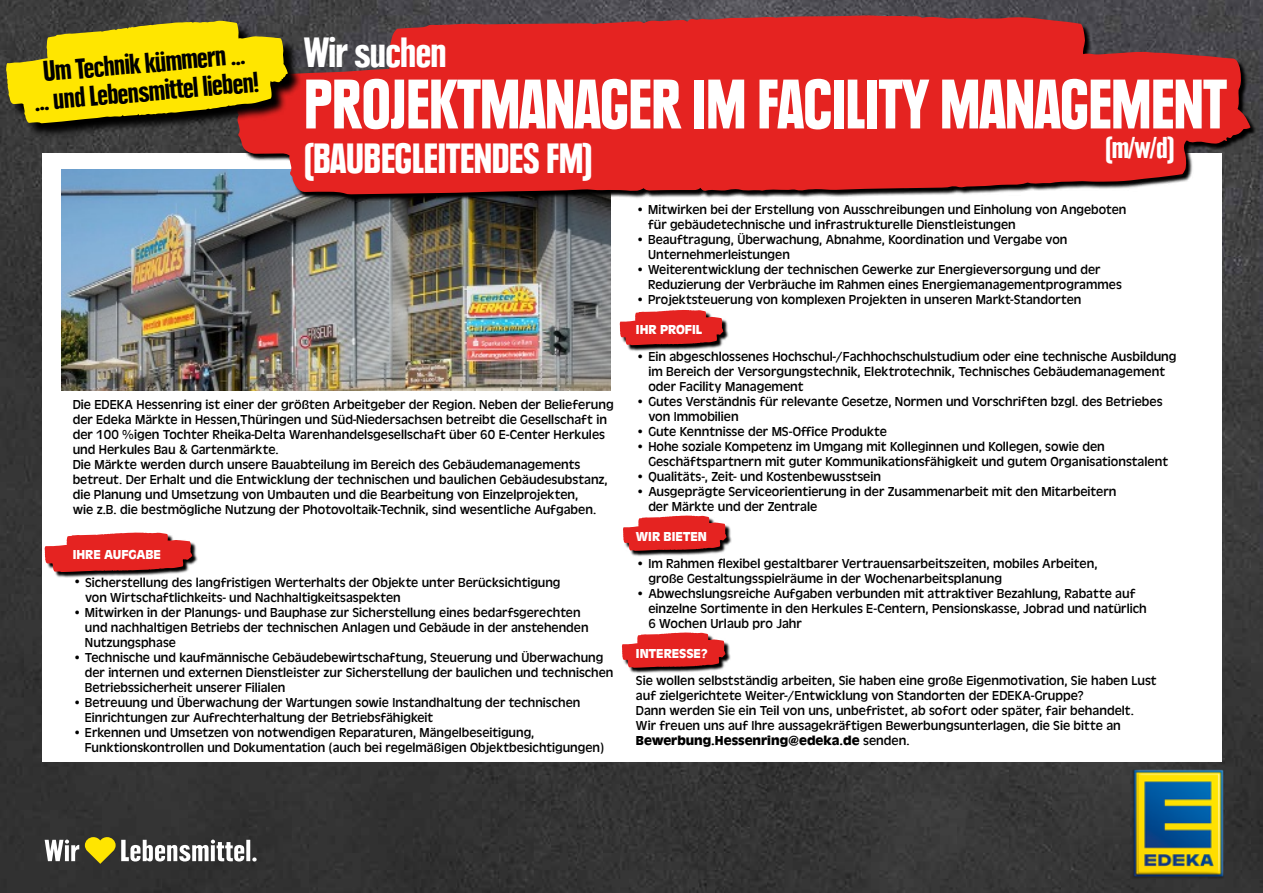
<style>
.page{position:relative;width:1263px;height:893px;background:#fff}
.page>*{position:absolute;margin:0;border:0;box-sizing:border-box;transform-origin:0 0}
.t1{font:900 condensed 69px "Plak Com";color:#fff}
.t2{font:900 condensed 42px "Plak Com";color:#fff}
.t3{font:900 condensed 30px "Plak Com";color:#fff}
.t4{font:900 condensed 28.5px/28.5px "Plak Com";color:#000;text-align:center}
.t5{font:13.5px/15px "Antique Oli";color:#000}
.t6{font:700 13.5px "Antique Oli";color:#fff}
.s1{font-weight:700}
</style>
<div class="page">
<img style="left:0;top:0;width:1263px;height:893px">
<div style="left:43px;top:153px;width:1179px;height:608px;background:#fff"></div>
<svg style="left:45px;top:837px;width:212px;height:27px"></svg>
<svg style="left:55px;top:542px;width:143px;height:36px"></svg>
<svg style="left:45px;top:532px;width:147px;height:40px;background:#db3f3d"></svg>
<svg style="left:627px;top:319px;width:102px;height:32px"></svg>
<svg style="left:620px;top:310px;width:103px;height:35px;background:#dc3a39"></svg>
<svg style="left:630px;top:525px;width:102px;height:32px"></svg>
<svg style="left:623px;top:515px;width:103px;height:36px;background:#db3e3d"></svg>
<svg style="left:629px;top:642px;width:102px;height:32px"></svg>
<svg style="left:622px;top:632px;width:103px;height:36px;background:#db3e3c"></svg>
<img style="left:1130px;top:765px;width:97px;height:116px">
<img style="left:62px;top:169px;width:548px;height:221px">
<svg style="left:238px;top:16px;width:1019px;height:185px"></svg>
<svg style="left:236px;top:10px;width:1015px;height:188px;background:#ca2f2e"></svg>
<svg style="left:8px;top:23px;width:294px;height:115px;background:#612d2d"></svg>
<svg style="left:6px;top:20px;width:282px;height:103px;background:#cbb40a"></svg>
<h3 class="t4" style="left:31px;top:59px;width:226px;rotate:-5deg">Um Technik kümmern ...<br>... und Lebensmittel lieben!</h3>
<h2 class="t2" style="left:304px;top:28px;width:144px">Wir suchen</h2>
<h1 class="t1" style="left:304px;top:64px;width:924px">PROJEKTMANAGER IM FACILITY MANAGEMENT</h1>
<h2 class="t2" style="left:304px;top:134px;width:290px">(BAUBEGLEITENDES FM)</h2>
<h3 class="t3" style="left:1105px;top:130px;width:70px">(m/w/d)</h3>
<p class="t5" style="left:73px;top:398px;width:542px">Die EDEKA Hessenring ist einer der größten Arbeitgeber der Region. Neben der Belieferung der Edeka Märkte in Hessen,Thüringen und Süd-Niedersachsen betreibt die Gesellschaft in der 100 %igen Tochter Rheika-Delta Warenhandelsgesellschaft über 60 E-Center Herkules und Herkules Bau &amp; Gartenmärkte.<br>Die Märkte werden durch unsere Bauabteilung im Bereich des Gebäudemanagements betreut. Der Erhalt und die Entwicklung der technischen und baulichen Gebäudesubstanz, die Planung und Umsetzung von Umbauten und die Bearbeitung von Einzelprojekten,<br>wie z.B. die bestmögliche Nutzung der Photovoltaik-Technik, sind wesentliche Aufgaben.</p>
<p class="t6" style="left:73px;top:547px;width:90px">IHRE AUFGABE</p>
<p class="t5" style="left:85px;top:575px;width:477px;text-indent:-12px">• Sicherstellung des langfristigen Werterhalts der Objekte unter Berücksichtigung von Wirtschaftlichkeits- und Nachhaltigkeitsaspekten</p>
<p class="t5" style="left:85px;top:605px;width:505px;text-indent:-12px">• Mitwirken in der Planungs- und Bauphase zur Sicherstellung eines bedarfsgerechten und nachhaltigen Betriebs der technischen Anlagen und Gebäude in der anstehenden<br>Nutzungsphase</p>
<p class="t5" style="left:85px;top:650px;width:530px;text-indent:-12px">• Technische und kaufmännische Gebäudebewirtschaftung, Steuerung und Überwachung der internen und externen Dienstleister zur Sicherstellung der baulichen und technischen<br>Betriebssicherheit unserer Filialen</p>
<p class="t5" style="left:85px;top:695px;width:497px;text-indent:-12px">• Betreuung und Überwachung der Wartungen sowie Instandhaltung der technischen<br>Einrichtungen zur Aufrechterhaltung der Betriebsfähigkeit</p>
<p class="t5" style="left:85px;top:725px;width:521px;text-indent:-12px">• Erkennen und Umsetzen von notwendigen Reparaturen, Mängelbeseitigung,<br>Funktionskontrollen und Dokumentation (auch bei regelmäßigen Objektbesichtigungen)</p>
<p class="t5" style="left:648px;top:203px;width:480px;text-indent:-12px">• Mitwirken bei der Erstellung von Ausschreibungen und Einholung von Angeboten für gebäudetechnische und infrastrukturelle Dienstleistungen</p>
<p class="t5" style="left:648px;top:233px;width:421px;text-indent:-12px">• Beauftragung, Überwachung, Abnahme, Koordination und Vergabe von<br>Unternehmerleistungen</p>
<p class="t5" style="left:648px;top:263px;width:475px;text-indent:-12px">• Weiterentwicklung der technischen Gewerke zur Energieversorgung und der<br>Reduzierung der Verbräuche im Rahmen eines Energiemanagementprogrammes</p>
<p class="t5" style="left:636px;top:293px;width:447px">• Projektsteuerung von komplexen Projekten in unseren Markt-Standorten</p>
<p class="t6" style="left:636px;top:322px;width:68px">IHR PROFIL</p>
<p class="t5" style="left:648px;top:350px;width:530px;text-indent:-12px">• Ein abgeschlossenes Hochschul-/Fachhochschulstudium oder eine technische Ausbildung im Bereich der Versorgungstechnik, Elektrotechnik, Technisches Gebäudemanagement oder Facility Management</p>
<p class="t5" style="left:648px;top:395px;width:516px;text-indent:-12px">• Gutes Verständnis für relevante Gesetze, Normen und Vorschriften bzgl. des Betriebes von Immobilien</p>
<p class="t5" style="left:636px;top:425px;width:253px">• Gute Kenntnisse der MS-Office Produkte</p>
<p class="t5" style="left:648px;top:440px;width:521px;text-indent:-12px">• Hohe soziale Kompetenz im Umgang mit Kolleginnen und Kollegen, sowie den<br>Geschäftspartnern mit guter Kommunikationsfähigkeit und gutem Organisationstalent</p>
<p class="t5" style="left:636px;top:470px;width:247px">• Qualitäts-, Zeit- und Kostenbewusstsein</p>
<p class="t5" style="left:648px;top:485px;width:470px;text-indent:-12px">• Ausgeprägte Serviceorientierung in der Zusammenarbeit mit den Mitarbeitern der Märkte und der Zentrale</p>
<p class="t6" style="left:636px;top:529px;width:72px">WIR BIETEN</p>
<p class="t5" style="left:648px;top:557px;width:451px;text-indent:-12px">• Im Rahmen flexibel gestaltbarer Vertrauensarbeitszeiten, mobiles Arbeiten, große Gestaltungsspielräume in der Wochenarbeitsplanung</p>
<p class="t5" style="left:648px;top:587px;width:500px;text-indent:-12px">• Abwechslungsreiche Aufgaben verbunden mit attraktiver Bezahlung, Rabatte auf einzelne Sortimente in den Herkules E-Centern, Pensionskasse, Jobrad und natürlich<br>6 Wochen Urlaub pro Jahr</p>
<p class="t6" style="left:636px;top:646px;width:73px">INTERESSE?</p>
<p class="t5" style="left:636px;top:674px;width:522px">Sie wollen selbstständig arbeiten, Sie haben eine große Eigenmotivation, Sie haben Lust auf zielgerichtete Weiter-/Entwicklung von Standorten der EDEKA-Gruppe?<br>Dann werden Sie ein Teil von uns, unbefristet, ab sofort oder später, fair behandelt.<br>Wir freuen uns auf Ihre aussagekräftigen Bewerbungsunterlagen, die Sie bitte an <span class="s1">Bewerbung.Hessenring@edeka.de</span> senden.</p>
</div>
